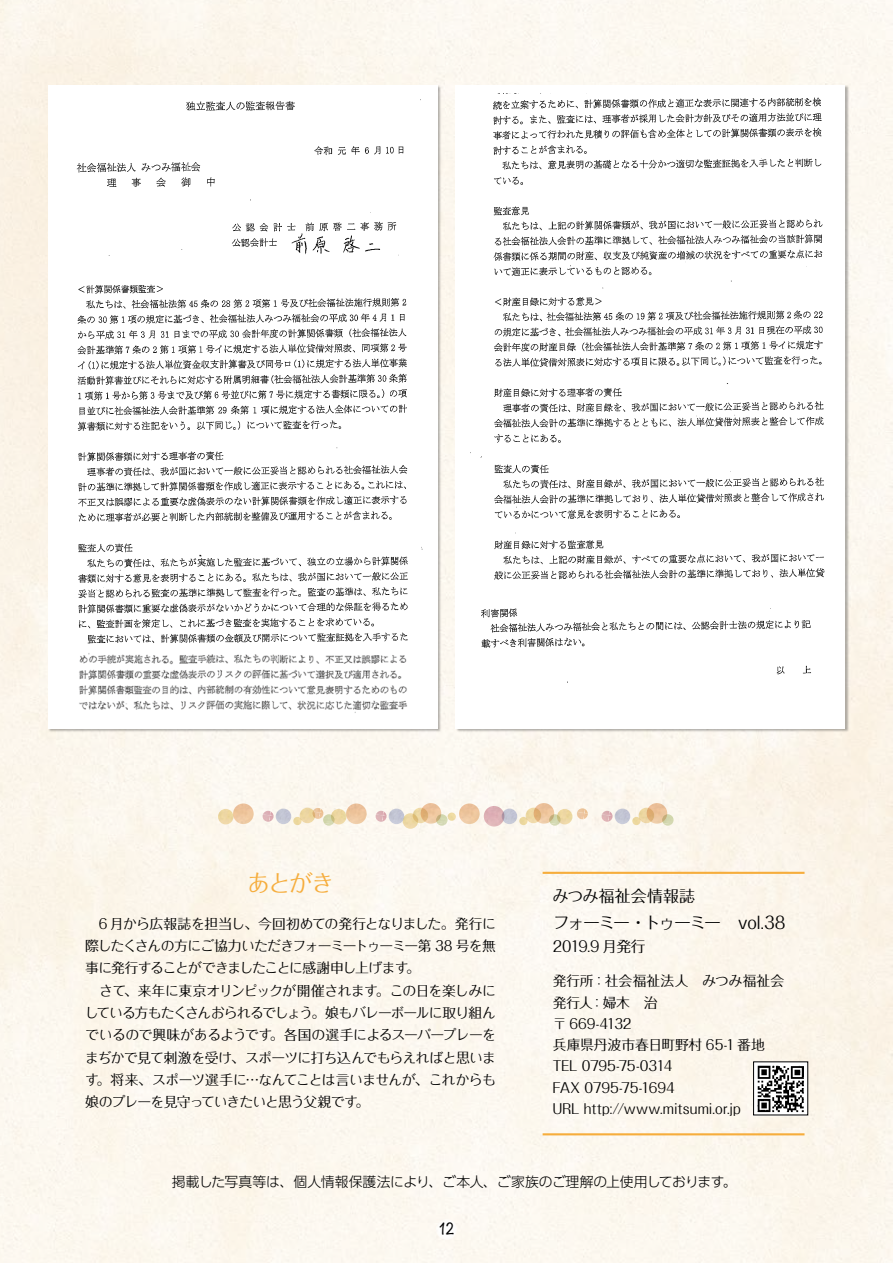
<style>
.page{position:relative;width:893px;height:1263px;background:#fff}
.page>*{position:absolute;margin:0;border:0;box-sizing:border-box;transform-origin:0 0}
.t1{font:23.4px "Folk Pro";color:#f6ad3c}
.t2{font:18px "DF Hannotate W5 JPW";color:#000}
.t3{font:16.95px "Folk Pro";letter-spacing:-.095em;color:#000}
.t4{font:15.9px "Folk Pro";color:#000}
.t5{font:14.85px "Folk Pro";letter-spacing:-.07em;color:#000}
.t6{font:13.8px/22.4px "Folk Pro";letter-spacing:-.035em;color:#000}
.t7{font:13.8px/21.3px "Folk Pro";letter-spacing:-.005em;color:#000}
.t8{font:300 13.8px "UD Shin Go Pro";letter-spacing:-.02em;color:#000}
</style>
<div class="page">
<img style="left:0;top:0;width:893px;height:1263px">
<hr style="left:543px;top:872px;width:261px;height:2px;background:#f6ad3c">
<hr style="left:543px;top:1133px;width:261px;height:2px;background:#f6ad3c">
<img style="left:755px;top:1064px;width:51px;height:49px">
<svg style="left:312px;top:808px;width:11px;height:11px"></svg>
<div style="left:300px;top:808px;width:15px;height:15px;background:#ecd6a1;border-radius:50%"></div>
<svg style="left:323px;top:814px;width:12px;height:12px"></svg>
<div style="left:233px;top:803px;width:21px;height:21px;background:#efc69f;border-radius:50%"></div>
<div style="left:218px;top:809px;width:15px;height:15px;background:#edd7a2;border-radius:50%"></div>
<svg style="left:293px;top:817px;width:9px;height:8px"></svg>
<div style="left:276px;top:808px;width:15px;height:16px;background:#c4c6d5;border-radius:50%"></div>
<svg style="left:263px;top:811px;width:11px;height:11px"></svg>
<svg style="left:421px;top:803px;width:20px;height:21px"></svg>
<svg style="left:413px;top:808px;width:15px;height:15px"></svg>
<svg style="left:436px;top:814px;width:12px;height:12px"></svg>
<svg style="left:346px;top:803px;width:21px;height:21px"></svg>
<svg style="left:331px;top:809px;width:15px;height:15px"></svg>
<svg style="left:403px;top:813px;width:15px;height:16px"></svg>
<div style="left:389px;top:808px;width:15px;height:16px;background:#c4c6d5;border-radius:50%"></div>
<svg style="left:376px;top:811px;width:11px;height:11px"></svg>
<svg style="left:534px;top:803px;width:20px;height:21px"></svg>
<svg style="left:526px;top:808px;width:15px;height:15px"></svg>
<svg style="left:549px;top:814px;width:12px;height:12px"></svg>
<svg style="left:459px;top:803px;width:21px;height:21px"></svg>
<svg style="left:448px;top:812px;width:8px;height:9px"></svg>
<svg style="left:519px;top:817px;width:9px;height:8px"></svg>
<svg style="left:502px;top:808px;width:15px;height:16px"></svg>
<div style="left:484px;top:806px;width:20px;height:20px;background:#deb1b6;border-radius:50%"></div>
<svg style="left:647px;top:803px;width:20px;height:21px"></svg>
<svg style="left:639px;top:808px;width:15px;height:15px"></svg>
<svg style="left:662px;top:814px;width:12px;height:12px"></svg>
<svg style="left:577px;top:808px;width:11px;height:11px"></svg>
<svg style="left:557px;top:809px;width:15px;height:15px"></svg>
<svg style="left:632px;top:817px;width:9px;height:8px"></svg>
<div style="left:615px;top:808px;width:15px;height:16px;background:#c3c6d4;border-radius:50%"></div>
<svg style="left:602px;top:811px;width:11px;height:11px"></svg>
<div style="left:48px;top:85px;width:389px;height:643px;background:#fff"></div>
<div style="left:456px;top:85px;width:389px;height:643px;background:#fff"></div>
<img style="left:76px;top:99px;width:347px;height:545px">
<img style="left:79px;top:653px;width:328px;height:60px">
<img style="left:470px;top:97px;width:355px;height:483px">
<img style="left:481px;top:608px;width:330px;height:75px">
<div style="left:436px;top:1219px;width:21px;height:21px;background:#fff;border-radius:50%"></div>
<h1 class="t1" style="left:247px;top:864px;width:89px">あとがき</h1>
<p class="t6" style="left:85px;top:910px;width:413px">　6 月から広報誌を担当し、今回初めての発行となりました。発行に際したくさんの方にご協力いただきフォーミートゥーミー第 38 号を無事に発行することができましたことに感謝申し上げます。<br>　さて、来年に東京オリンピックが開催されます。この日を楽しみにしている方もたくさんおられるでしょう。娘もバレーボールに取り組んでいるので興味があるようです。各国の選手によるスーパープレーをまぢかで見て刺激を受け、スポーツに打ち込んでもらえればと思います。将来、スポーツ選手に…なんてことは言いませんが、これからも娘のプレーを見守っていきたいと思う父親です。</p>
<p class="t4" style="left:553px;top:882px;width:144px">みつみ福祉会情報誌</p>
<p class="t3" style="left:553px;top:908px;width:234px">フォーミー・トゥーミー　vol.38</p>
<p class="t5" style="left:553px;top:934px;width:94px">2019.9 月発行</p>
<p class="t7" style="left:553px;top:968px;width:233px">発行所：社会福祉法人　みつみ福祉会発行人：婦木　治<br>〒 669-4132<br>兵庫県丹波市春日町野村 65-1 番地<br>TEL 0795-75-0314<br>FAX 0795-75-1694<br>URL http://www.mitsumi.or.jp</p>
<p class="t8" style="left:172px;top:1171px;width:566px">掲載した写真等は、個人情報保護法により、ご本人、ご家族のご理解の上使用しております。</p>
<h2 class="t2" style="left:438px;top:1219px;width:18px">12</h2>
</div>
